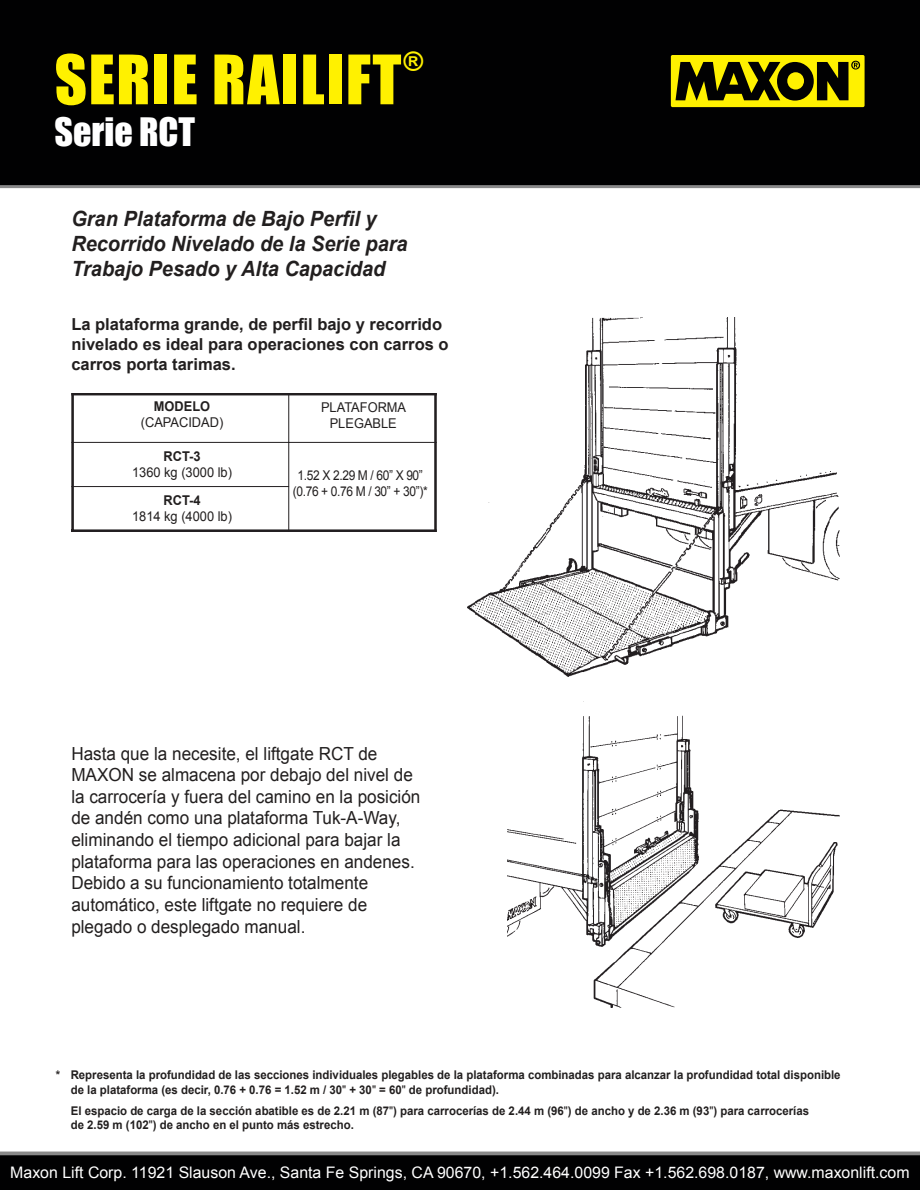
<style>
.page{position:relative;width:920px;height:1190px;background:#fff}
.page>*{position:absolute;margin:0;border:0;box-sizing:border-box;transform-origin:0 0}
.t1{font:62.85px "Impact";letter-spacing:.025em;color:#fff100}
.t2{font:36px "Impact";color:#fff}
.t3{font:26.25px "Impact";color:#fff100}
.t4{font:italic 700 21px/25.2px "Arial";color:#221f1f;scale:.95 1}
.t5{font:18px/21.6px "Arial";color:#221f1f;scale:.95 1}
.t6{font:700 16.5px/19.8px "Arial";color:#221f1f}
.t7{font:15.9px "Arial";color:#fff}
.t8{font:13.5px/16.2px "Arial";color:#221f1f;text-align:center;scale:.95 1}
.t9{font:13.5px/16.5px "Arial";letter-spacing:-.03em;color:#221f1f;text-align:center;scale:.89 1}
.t10{font:700 13.5px "Arial";color:#221f1f;scale:.95 1}
.t11{font:700 12px/14.4px "Arial";color:#221f1f;scale:.95 1}
.s1{font-weight:400}
</style>
<div class="page">
<div style="left:0;top:1153px;width:919px;height:36px;background:#010102"></div>
<div style="left:0;top:0;width:919px;height:188px;background:#010102"></div>
<hr style="left:0;top:1151px;width:919px;height:3px;background:#898989">
<div style="left:670px;top:55px;width:194px;height:52px;background:#fff100;border-radius:2px"></div>
<svg style="left:675px;top:61px;width:184px;height:40px"></svg>
<hr style="left:71px;top:393px;width:365px;height:2px;background:#221e20">
<hr style="left:71px;top:486px;width:218px;height:1px;background:#221e20">
<hr style="left:288px;top:442px;width:148px;height:1px;background:#221e20">
<hr style="left:71px;top:442px;width:218px;height:1px;background:#221e20">
<hr style="left:71px;top:393px;width:3px;height:139px;background:#221e20">
<hr style="left:71px;top:529px;width:365px;height:3px;background:#221e20">
<hr style="left:288px;top:442px;width:1px;height:90px;background:#221e20">
<hr style="left:288px;top:393px;width:1px;height:49px;background:#221e20">
<hr style="left:434px;top:393px;width:2px;height:139px;background:#221e20">
<img style="left:467px;top:317px;width:371px;height:359px">
<img style="left:507px;top:701px;width:331px;height:305px">
<h1 class="t1" style="left:55px;top:46px;width:348px">SERIE RAILIFT</h1>
<h3 class="t3" style="left:403px;top:47px;width:22px">®</h3>
<h2 class="t2" style="left:55px;top:113px;width:142px">Serie RCT</h2>
<h3 class="t4" style="left:71px;top:207px;width:355px">Gran Plataforma de Bajo Perfil y<br>Recorrido Nivelado de la Serie para<br>Trabajo Pesado y Alta Capacidad</h3>
<h3 class="t6" style="left:71px;top:315px;width:378px">La plataforma grande, de perfil bajo y recorrido nivelado es ideal para operaciones con carros o carros porta tarimas.</h3>
<p class="t10" style="left:154px;top:400px;width:61px">MODELO</p>
<p class="t8" style="left:141px;top:415px;width:88px">(CAPACIDAD)</p>
<p class="t10" style="left:163px;top:451px;width:41px">RCT-3</p>
<p class="t8" style="left:132px;top:465px;width:107px">1360 kg (3000 lb)</p>
<p class="t10" style="left:163px;top:495px;width:41px">RCT-4</p>
<p class="t8" style="left:132px;top:509px;width:107px">1814 kg (4000 lb)</p>
<p class="t8" style="left:321px;top:400px;width:91px">PLATAFORMA<br>PLEGABLE</p>
<p class="t9" style="left:292px;top:468px;width:153px">1.52 X 2.29 M / 60” X 90” (0.76 + 0.76 M / 30” + 30”)*</p>
<p class="t5" style="left:71px;top:744px;width:369px">Hasta que la necesite, el liftgate RCT de MAXON se almacena por debajo del nivel de la carrocería y fuera del camino en la posición de andén como una plataforma Tuk-A-Way, eliminando el tiempo adicional para bajar la plataforma para las operaciones en andenes.<br>Debido a su funcionamiento totalmente automático, este liftgate no requiere de plegado o desplegado manual.</p>
<p class="t11" style="left:71px;top:1068px;width:811px;text-indent:-15px">* Representa la profundidad de las secciones individuales plegables de la plataforma combinadas para alcanzar la profundidad total disponible de la plataforma (es decir, 0.76 + 0.76 = 1.52 m / 30<span class="s1">"</span> + 30<span class="s1">"</span> = 60<span class="s1">"</span> de profundidad).</p>
<p class="t11" style="left:71px;top:1104px;width:778px">El espacio de carga de la sección abatible es de 2.21 m (87<span class="s1">"</span>) para carrocerías de 2.44 m (96<span class="s1">"</span>) de ancho y de 2.36 m (93<span class="s1">"</span>) para carrocerías de 2.59 m (102<span class="s1">"</span>) de ancho en el punto más estrecho.</p>
<h3 class="t7" style="left:10px;top:1166px;width:900px">Maxon Lift Corp. 11921 Slauson Ave., Santa Fe Springs, CA 90670, +1.562.464.0099 Fax +1.562.698.0187, www.maxonlift.com</h3>
</div>
